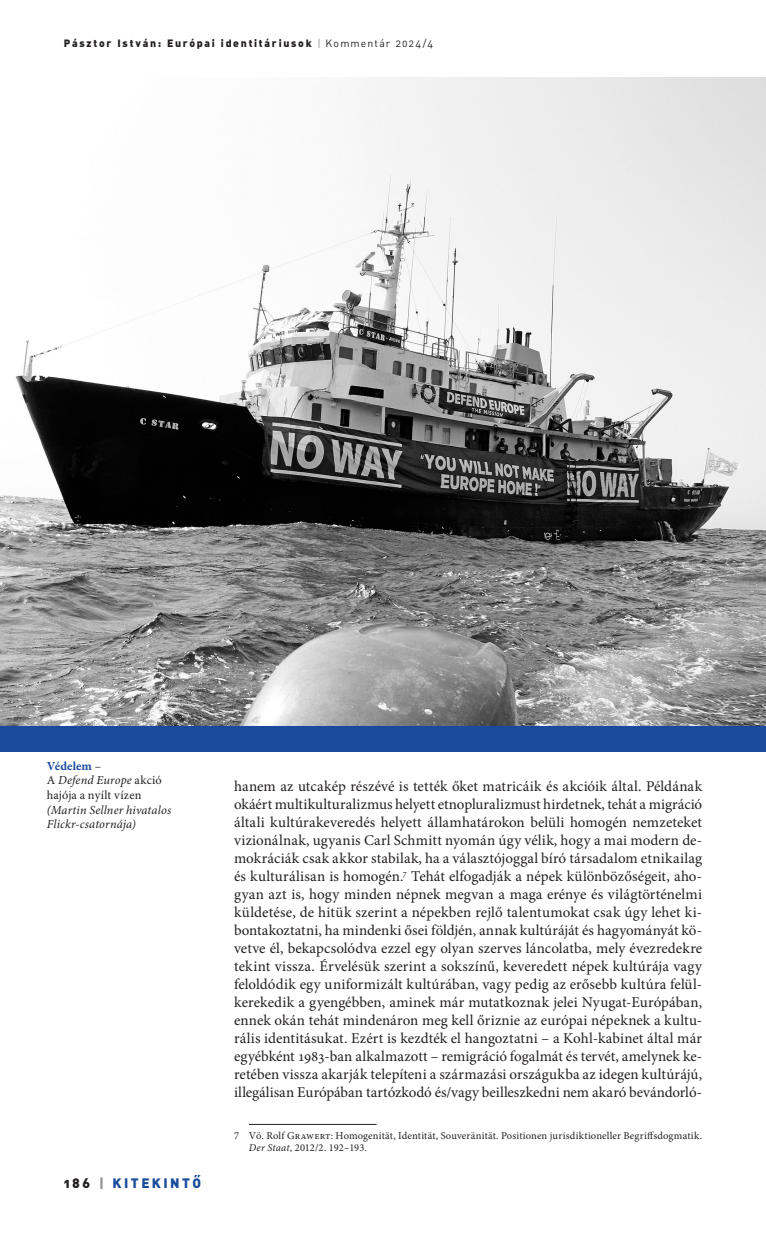
<style>
.page{position:relative;width:766px;height:1234px;background:#fff}
.page>*{position:absolute;margin:0;border:0;box-sizing:border-box;transform-origin:0 0}
._9_-_kenyér_2_---_10_pt{font:15px/18px "Minion Pro";color:#231f20;text-align:justify}
.t1{font:13.5px "DIN Alt Blk PFL";letter-spacing:.2em;color:#194b9b}
._1000_-_képaláírás{font:12.3px/14.7px "Minion Pro";color:#231f20}
._1000_-_képaláírás-2{font:italic 12.3px/14.7px "Minion Pro";letter-spacing:.01em;color:#231f20}
._20_-_lábjegyzet{font:10.5px/12.3px "Minion Pro";letter-spacing:.01em;color:#231f20}
.t2{font:10.5px "DIN Alt Blk PFL";letter-spacing:.175em;color:#231f20}
.s1{font-family:"DIN Alt PFL";color:#939598}
.s2{font-family:"DIN Alt PFL"}
.s3{font-weight:700;color:#194b9b}
.s4{font-style:italic}
.s5{color:#231f20}
.s6{color:#939598}
</style>
<div class="page">
<hr style="left:249px;top:1123px;width:127px;height:1px;background:#231f20">
<img style="left:0;top:77px;width:765px;height:649px">
<div style="left:0;top:726px;width:765px;height:26px;background:#194b9b"></div>
<p class="t2" style="left:64px;top:36px;width:370px">Pásztor István: Európai identitáriusok <span class="s1">|</span> <span class="s2">Kommentár 2024/4</span></p>
<p class="_1000_-_képaláírás" style="left:47px;top:758px;width:116px"><span class="s3">Védelem</span> –<br>A <span class="s4">Defend Europe</span> akció hajója a nyílt vízen</p>
<p class="_1000_-_képaláírás-2" style="left:47px;top:802px;width:126px">(Martin Sellner hivatalos<br>Flickr-csatornája)</p>
<p class="t1" style="left:64px;top:1173px;width:138px"><span class="s5">186</span> <span class="s6">|</span> KITEKINTŐ</p>
<p class="_9_-_kenyér_2_---_10_pt" style="left:234px;top:777px;width:470px">hanem az utcakép részévé is tették őket matricáik és akcióik által. Példának okáért multikulturalizmus helyett etnopluralizmust hirdetnek, tehát a migráció általi kultúrakeveredés helyett államhatárokon belüli homogén nemzeteket vizionálnak, ugyanis Carl Schmitt nyomán úgy vélik, hogy a mai modern de&shy;mokráciák csak akkor stabilak, ha a választójoggal bíró társadalom etnikailag és kulturálisan is homogén.<sup>7</sup> Tehát elfogadják a népek különbözőségeit, aho&shy;gyan azt is, hogy minden népnek megvan a maga erénye és világtörténelmi küldetése, de hitük szerint a népekben rejlő talentumokat csak úgy lehet ki&shy;bontakoztatni, ha mindenki ősei földjén, annak kultúráját és hagyományát kö&shy;vetve él, bekapcsolódva ezzel egy olyan szerves láncolatba, mely évezredekre tekint vissza. Érvelésük szerint a sokszínű, keveredett népek kultúrája vagy feloldódik egy uniformizált kultúrában, vagy pedig az erősebb kultúra felül&shy;kerekedik a gyengébben, aminek már mutatkoznak jelei Nyugat-Európában, ennek okán tehát mindenáron meg kell őriznie az európai népeknek a kultu&shy;rális identitásukat. Ezért is kezdték el hangoztatni – a Kohl-kabinet által már egyébként 1983-ban alkalmazott – remigráció fogalmát és tervét, amelynek ke&shy;retében vissza akarják telepíteni a származási országukba az idegen kultúrájú, illegálisan Európában tartózkodó és/vagy beilleszkedni nem akaró bevándorló-</p>
<p class="_20_-_lábjegyzet" style="left:249px;top:1129px;width:454px;text-indent:-15px">7 Vö. Rolf Grawert: Homogenität, Identität, Souveränität. Positionen jurisdiktioneller Begriffsdogmatik.<br><span class="s4">Der Staat</span>, 2012/2. 192–193.</p>
</div>
